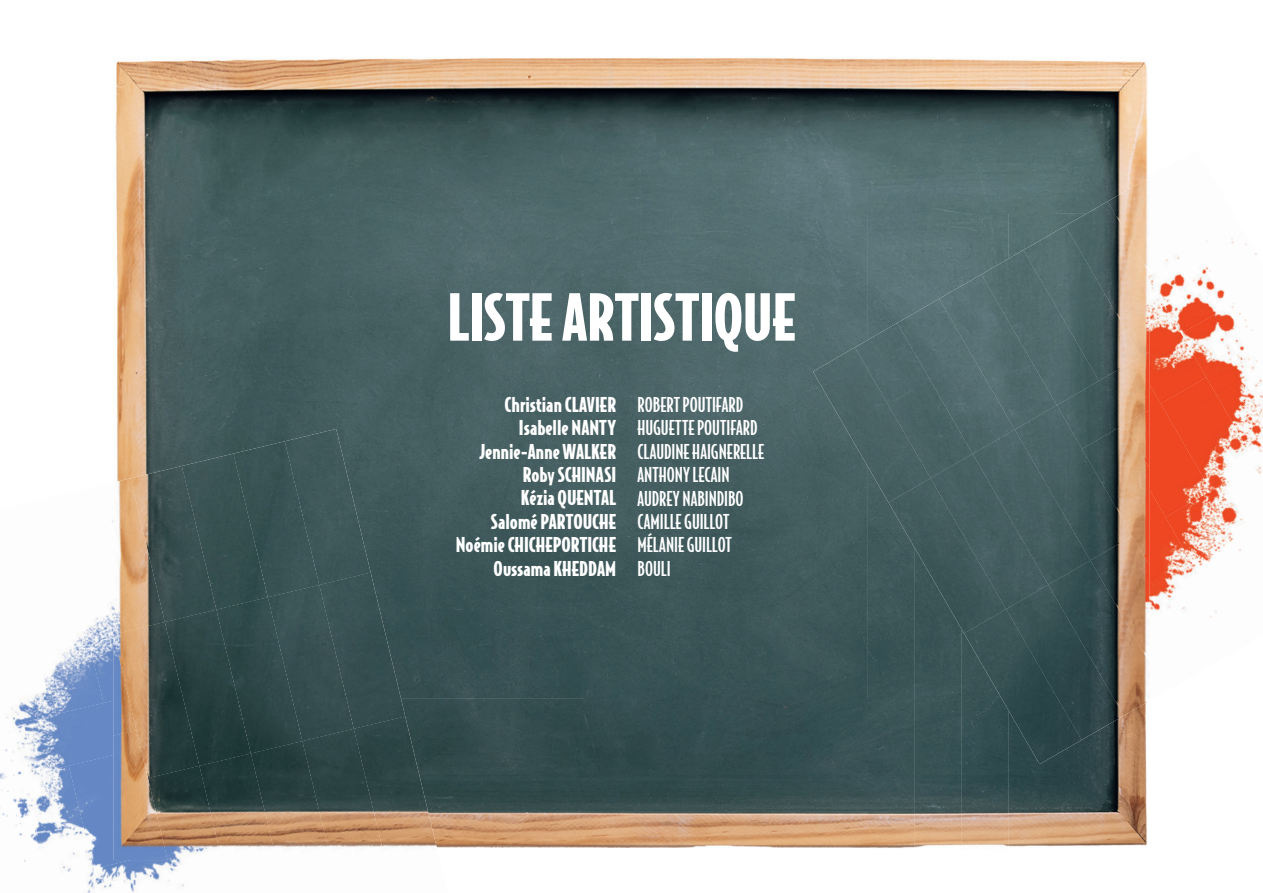
<style>
.page{position:relative;width:1263px;height:893px;background:#fff}
.page>*{position:absolute;margin:0;border:0;box-sizing:border-box;transform-origin:0 0}
.t1{font:900 61.5px "Bodega Sans";letter-spacing:.045em;color:#fff}
.t2{font:900 19.5px/23.4px "Bodega Sans";letter-spacing:.005em;color:#fff;text-align:right}
.t3{font:500 19.5px/23.4px "Bodega Sans";color:#fff}
</style>
<div class="page">
<img style="left:1150px;top:241px;width:75px;height:66px">
<img style="left:1206px;top:307px;width:57px;height:145px">
<img style="left:1216px;top:466px;width:46px;height:68px">
<img style="left:1150px;top:279px;width:56px;height:105px">
<img style="left:1160px;top:377px;width:97px;height:114px">
<img style="left:1236px;top:519px;width:26px;height:15px">
<div style="left:1150px;top:384px;width:61px;height:106px;background:#ee4722"></div>
<img style="left:1216px;top:534px;width:25px;height:19px">
<img style="left:1150px;top:490px;width:66px;height:108px">
<img style="left:1150px;top:595px;width:20px;height:16px">
<img style="left:99px;top:860px;width:85px;height:32px">
<img style="left:104px;top:602px;width:9px;height:98px">
<img style="left:47px;top:700px;width:66px;height:66px">
<img style="left:57px;top:617px;width:47px;height:97px">
<div style="left:69px;top:755px;width:62px;height:114px;background:#6588c5"></div>
<img style="left:6px;top:663px;width:51px;height:65px">
<img style="left:47px;top:766px;width:52px;height:127px">
<img style="left:0;top:725px;width:47px;height:137px">
<img style="left:47px;top:880px;width:3px;height:13px">
<img style="left:115px;top:58px;width:1033px;height:155px">
<img style="left:116px;top:213px;width:751px;height:162px">
<div style="left:867px;top:213px;width:141px;height:108px;background:#5b7478"></div>
<img style="left:1008px;top:213px;width:57px;height:37px">
<img style="left:867px;top:321px;width:30px;height:2px">
<img style="left:117px;top:375px;width:279px;height:108px">
<img style="left:396px;top:375px;width:471px;height:323px">
<img style="left:867px;top:502px;width:47px;height:346px">
<div style="left:371px;top:483px;width:25px;height:89px;background:#3c5658"></div>
<img style="left:914px;top:633px;width:47px;height:215px">
<img style="left:961px;top:633px;width:47px;height:214px">
<img style="left:405px;top:698px;width:462px;height:150px">
<img style="left:1008px;top:716px;width:139px;height:131px">
<img style="left:1107px;top:177px;width:41px;height:24px">
<img style="left:1065px;top:201px;width:85px;height:151px">
<img style="left:1099px;top:352px;width:51px;height:58px">
<img style="left:1023px;top:226px;width:118px;height:155px">
<img style="left:1132px;top:410px;width:18px;height:14px">
<img style="left:981px;top:250px;width:118px;height:155px">
<img style="left:1132px;top:424px;width:18px;height:112px">
<img style="left:939px;top:274px;width:118px;height:131px">
<img style="left:1015px;top:405px;width:117px;height:131px">
<img style="left:1090px;top:536px;width:60px;height:24px">
<img style="left:897px;top:299px;width:118px;height:130px">
<img style="left:973px;top:429px;width:117px;height:131px">
<img style="left:1048px;top:560px;width:102px;height:156px">
<img style="left:855px;top:323px;width:118px;height:131px">
<div style="left:931px;top:454px;width:117px;height:131px;background:#476062"></div>
<img style="left:1006px;top:585px;width:118px;height:155px">
<img style="left:813px;top:347px;width:118px;height:155px">
<img style="left:888px;top:478px;width:118px;height:155px">
<img style="left:964px;top:609px;width:118px;height:155px">
<div style="left:285px;top:429px;width:86px;height:143px;background:#40595b"></div>
<div style="left:319px;top:572px;width:86px;height:144px;background:#364f52"></div>
<img style="left:354px;top:716px;width:86px;height:132px">
<div style="left:233px;top:441px;width:86px;height:144px;background:#3b5557"></div>
<div style="left:268px;top:585px;width:86px;height:144px;background:#395153"></div>
<img style="left:302px;top:729px;width:83px;height:119px">
<img style="left:182px;top:454px;width:86px;height:143px">
<img style="left:216px;top:597px;width:86px;height:144px">
<img style="left:251px;top:741px;width:80px;height:107px">
<img style="left:130px;top:466px;width:86px;height:143px">
<img style="left:165px;top:609px;width:86px;height:144px">
<img style="left:200px;top:753px;width:77px;height:95px">
<img style="left:113px;top:478px;width:52px;height:144px">
<img style="left:113px;top:622px;width:87px;height:144px">
<img style="left:168px;top:766px;width:54px;height:94px">
<img style="left:113px;top:633px;width:24px;height:97px">
<img style="left:113px;top:730px;width:55px;height:130px">
<h1 class="t1" style="left:447px;top:277px;width:349px">LISTE ARTISTIQUE</h1>
<p class="t2" style="left:456px;top:392px;width:162px">Christian CLAVIER<br>Isabelle NANTY<br>Jennie-Anne WALKER<br>Roby SCHINASI<br>Kézia QUENTAL<br>Salomé PARTOUCHE<br>Noémie CHICHEPORTICHE<br>Oussama KHEDDAM</p>
<p class="t3" style="left:637px;top:393px;width:128px">ROBERT POUTIFARD<br>HUGUETTE POUTIFARD<br>CLAUDINE HAIGNERELLE<br>ANTHONY LECAIN<br>AUDREY NABINDIBO<br>CAMILLE GUILLOT<br>MÉLANIE GUILLOT<br>BOULI</p>
</div>
